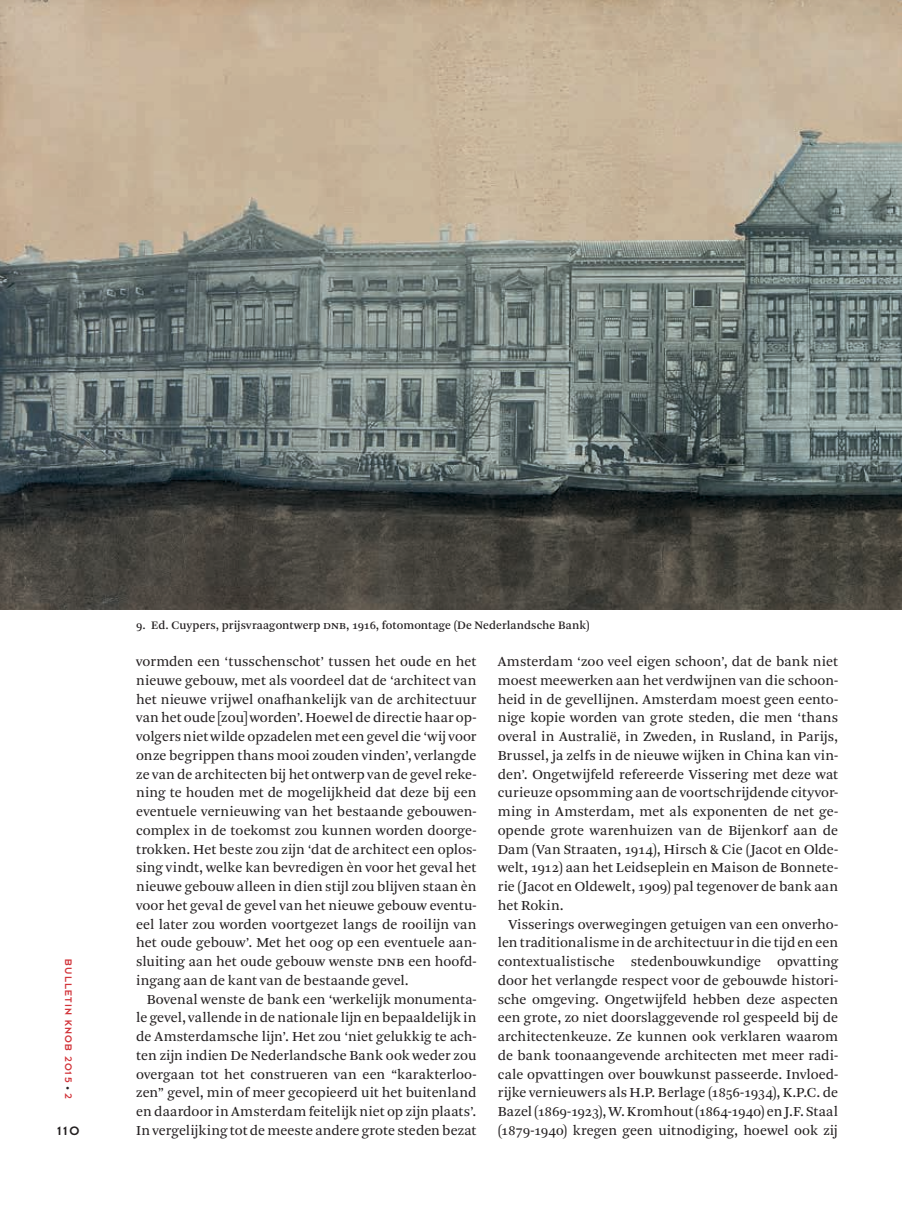
<style>
.page{position:relative;width:902px;height:1212px;background:#fff}
.page>*{position:absolute;margin:0;border:0;box-sizing:border-box;transform-origin:0 0}
.t1{font:14.4px/18.8px "Arnhem Pro Blond";letter-spacing:.005em;color:#231f20;text-align:justify}
.t2{font:13.5px "Dessau Pro";color:#231f20}
.t3{font:12px "Arnhem Pro";letter-spacing:.005em;color:#231f20}
.t4{font:10.5px "Dessau Pro";letter-spacing:.11em;color:#d2343a}
.s1{font-size:8.25px;color:#231f20}
</style>
<div class="page">
<img style="left:0;top:0;width:901px;height:610px">
<p class="t4" style="left:74px;top:959px;width:141px;rotate:90deg">BULLETIN KNOB 2015 <span class="s1">•</span> 2</p>
<p class="t2" style="left:57px;top:1123px;width:24px">110</p>
<p class="t3" style="left:136px;top:617px;width:455px">9. Ed. Cuypers, prijsvraagontwerp DNB, 1916, fotomontage (De Nederlandsche Bank)</p>
<p class="t1" style="left:136px;top:652px;width:342px">vormden een ‘tusschenschot’ tussen het oude en het nieuwe gebouw, met als voordeel dat de ‘architect van het nieuwe vrijwel onafhankelijk van de architectuur van het oude [zou] worden’. Hoewel de directie haar op&shy;volgers niet wilde opzadelen met een gevel die ‘wij voor onze begrippen thans mooi zouden vinden’, verlangde ze van de architecten bij het ontwerp van de gevel reke&shy;ning te houden met de mogelijkheid dat deze bij een eventuele vernieuwing van het bestaande gebouwen&shy;complex in de toekomst zou kunnen worden doorge&shy;trokken. Het beste zou zijn ‘dat de architect een oplos&shy;sing vindt, welke kan bevredigen èn voor het geval het nieuwe gebouw alleen in dien stijl zou blijven staan èn voor het geval de gevel van het nieuwe gebouw eventu&shy;eel later zou worden voortgezet langs de rooilijn van het oude gebouw’. Met het oog op een eventuele aan&shy;sluiting aan het oude gebouw wenste DNB een hoofd&shy;ingang aan de kant van de bestaande gevel.</p>
<p class="t1" style="left:136px;top:990px;width:342px;text-indent:11px">Bovenal wenste de bank een ‘werkelijk monumenta&shy;le gevel, vallende in de nationale lijn en bepaaldelijk in de Amsterdamsche lijn’. Het zou ‘niet gelukkig te ach&shy;ten zijn indien De Nederlandsche Bank ook weder zou overgaan tot het construeren van een “karakterloo&shy;zen” gevel, min of meer gecopieerd uit het buitenland en daardoor in Amsterdam feitelijk niet op zijn plaats’.<br>In vergelijking tot de meeste andere grote steden bezat</p>
<p class="t1" style="left:497px;top:652px;width:342px">Amsterdam ‘zoo veel eigen schoon’, dat de bank niet moest meewerken aan het verdwijnen van die schoon&shy;heid in de gevellijnen. Amsterdam moest geen eento&shy;nige kopie worden van grote steden, die men ‘thans overal in Australië, in Zweden, in Rusland, in Parijs, Brussel, ja zelfs in de nieuwe wijken in China kan vin&shy;den’. Ongetwijfeld refereerde Vissering met deze wat curieuze opsomming aan de voortschrijdende cityvor&shy;ming in Amsterdam, met als exponenten de net ge&shy;opende grote warenhuizen van de Bijenkorf aan de Dam (Van Straaten, 1914), Hirsch &amp; Cie (Jacot en Olde&shy;welt, 1912) aan het Leidseplein en Maison de Bonnete&shy;rie (Jacot en Oldewelt, 1909) pal tegenover de bank aan het Rokin.</p>
<p class="t1" style="left:497px;top:915px;width:342px;text-indent:11px">Visserings overwegingen getuigen van een onverho&shy;len traditionalisme in de architectuur in die tijd en een contextualistische stedenbouwkundige opvatting door het verlangde respect voor de gebouwde histori&shy;sche omgeving. Ongetwijfeld hebben deze aspecten een grote, zo niet doorslaggevende rol gespeeld bij de architectenkeuze. Ze kunnen ook verklaren waarom de bank toonaangevende architecten met meer radi&shy;cale opvattingen over bouwkunst passeerde. Invloed&shy;rijke vernieuwers als H.P. Berlage (1856-1934), K.P.C. de Bazel (1869-1923), W. Kromhout (1864-1940) en J.F. Staal (1879-1940) kregen geen uitnodiging, hoewel ook zij</p>
</div>
